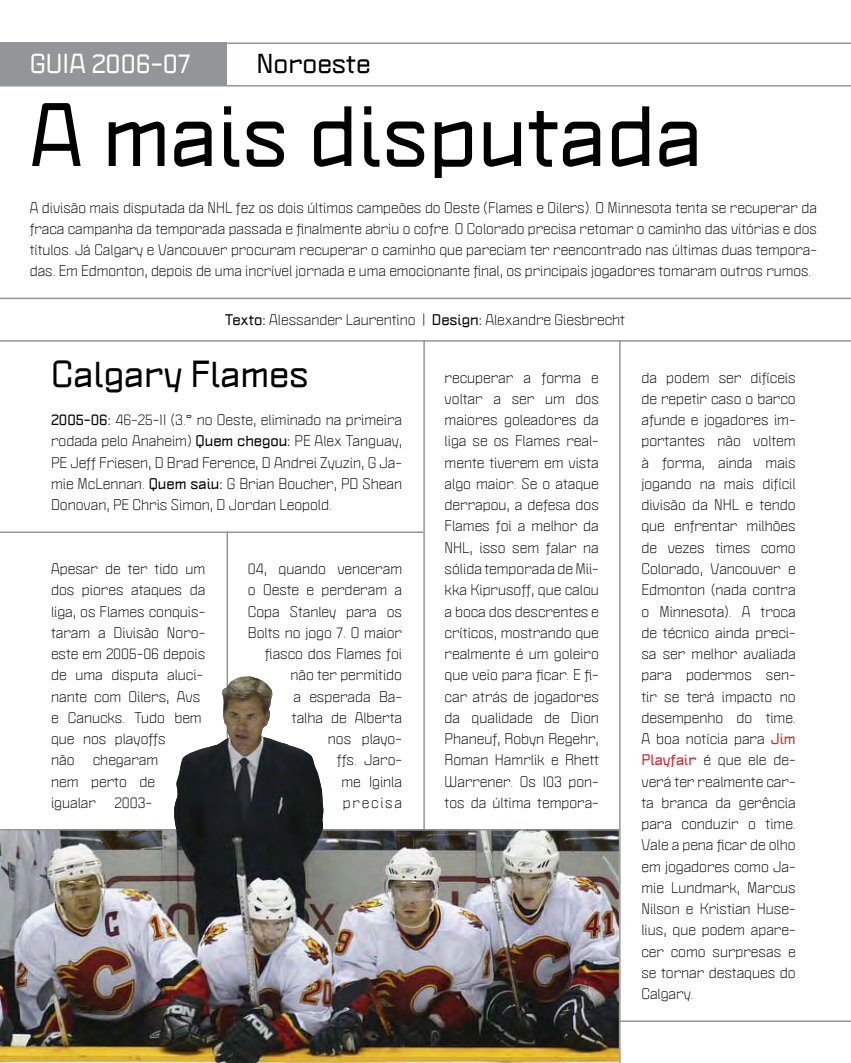
<style>
.page{position:relative;width:851px;height:1063px;background:#fff}
.page>*{position:absolute;margin:0;border:0;box-sizing:border-box;transform-origin:0 0}
.t1{font:700 78px "Politica XT";color:#000}
.t2{font:700 33px "Politica XT";color:#000}
.t3{font:700 24px "Politica XT";color:#fff}
.t4{font:700 24px "Politica XT";color:#000}
.t5{font:13.5px/21.3px "Politica XT";color:#000;text-align:justify}
.s1{font-weight:700}
.s2{font-weight:700;color:#d2232a}
</style>
<div class="page">
<hr style="left:0;top:531px;width:423px;height:2px;background:#939598">
<hr style="left:0;top:1020px;width:850px;height:2px;background:#939598">
<hr style="left:0;top:43px;width:850px;height:1px;background:#939598">
<hr style="left:0;top:85px;width:850px;height:2px;background:#939598">
<hr style="left:0;top:340px;width:850px;height:2px;background:#939598">
<div style="left:0;top:43px;width:226px;height:42px;background:#939598"></div>
<hr style="left:423px;top:340px;width:2px;height:680px;background:#939598">
<hr style="left:619px;top:340px;width:1px;height:723px;background:#939598">
<hr style="left:0;top:298px;width:850px;height:1px;background:#939598">
<hr style="left:226px;top:531px;width:2px;height:489px;background:#939598">
<img style="left:0;top:676px;width:618px;height:387px">
<hr style="left:0;top:829px;width:620px;height:2px;background:#939598">
<img style="left:174px;top:676px;width:149px;height:158px">
<h3 class="t3" style="left:30px;top:48px;width:163px">GUIA 2006-07</h3>
<h3 class="t4" style="left:256px;top:48px;width:116px">Noroeste</h3>
<h1 class="t1" style="left:30px;top:84px;width:674px">A mais disputada</h1>
<p class="t5" style="left:30px;top:197px;width:788px">A divisão mais disputada da NHL fez os dois últimos campeões do Oeste (Flames e Oilers). O Minnesota tenta se recuperar da fraca campanha da temporada passada e finalmente abriu o cofre. O Colorado precisa retomar o caminho das vitórias e dos títulos. Já Calgary e Vancouver procuram recuperar o caminho que pareciam ter reencontrado nas últimas duas tempora&shy;das. Em Edmonton, depois de uma incrível jornada e uma emocionante final, os principais jogadores tomaram outros rumos.</p>
<p class="t5" style="left:225px;top:309px;width:401px"><span class="s1">Texto:</span> Alessander Laurentino | <span class="s1">Design:</span> Alexandre Giesbrecht</p>
<h2 class="t2" style="left:51px;top:352px;width:259px">Calgary Flames</h2>
<p class="t5" style="left:51px;top:409px;width:352px"><span class="s1">2005-06:</span> 46-25-11 (3.° no Oeste, eliminado na primeira rodada pelo Anaheim) <span class="s1">Quem chegou:</span> PE Alex Tanguay, PE Jeff Friesen, D Brad Ference, D Andrei Zyuzin, G Ja&shy;mie McLennan. <span class="s1">Quem saiu:</span> G Brian Boucher, PD Shean Donovan, PE Chris Simon, D Jordan Leopold.</p>
<p class="t5" style="left:51px;top:558px;width:156px;text-align:left">Apesar de ter tido um dos piores ataques da liga, os Flames conquis&shy;taram a Divisão Noro&shy;este em 2005-06 depois de uma disputa aluci&shy;nante com Oilers, Avs e Canucks. Tudo bem que nos playoffs<br>não</p>
<p class="t5" style="left:51px;top:749px;width:109px;text-align:left;text-indent:42px">chegaram nem perto de igualar</p>
<p class="t5" style="left:114px;top:792px;width:39px">2003-</p>
<p class="t5" style="left:248px;top:558px;width:156px;text-align:right">04, quando venceram o Oeste e perderam a<br>Copa Stanley para os<br>Bolts no jogo 7. O maior fiasco dos Flames foi não ter permitido<br>a esperada Ba-<br>talha de Alberta<br>nos playo-<br>ffs. Jaro-<br>me Iginla<br>precisa</p>
<p class="t5" style="left:444px;top:367px;width:156px">recuperar a forma e voltar a ser um dos maiores goleadores da liga se os Flames real&shy;mente tiverem em vista algo maior. Se o ataque derrapou, a defesa dos Flames foi a melhor da NHL, isso sem falar na sólida temporada de Mii&shy;kka Kiprusoff, que calou a boca dos descrentes e críticos, mostrando que realmente é um goleiro que veio para ficar. E fi&shy;car atrás de jogadores da qualidade de Dion Phaneuf, Robyn Regehr, Roman Hamrlik e Rhett Warrener. Os 103 pon&shy;tos da última tempora-</p>
<p class="t5" style="left:641px;top:367px;width:156px">da podem ser difíceis de repetir caso o barco afunde e jogadores im&shy;portantes não voltem à forma, ainda mais jogando na mais difícil divisão da NHL e tendo que enfrentar milhões de vezes times como Colorado, Vancouver e Edmonton (nada contra o Minnesota). A troca de técnico ainda preci&shy;sa ser melhor avaliada para podermos sen&shy;tir se terá impacto no desempenho do time.<br>A boa notícia para <span class="s2">Jim Playfair</span> é que ele de&shy;verá ter realmente car&shy;ta branca da gerência para conduzir o time.<br>Vale a pena ficar de olho em jogadores como Ja&shy;mie Lundmark, Marcus Nilson e Kristian Huse&shy;lius, que podem apare&shy;cer como surpresas e se tornar destaques do Calgary.</p>
</div>
